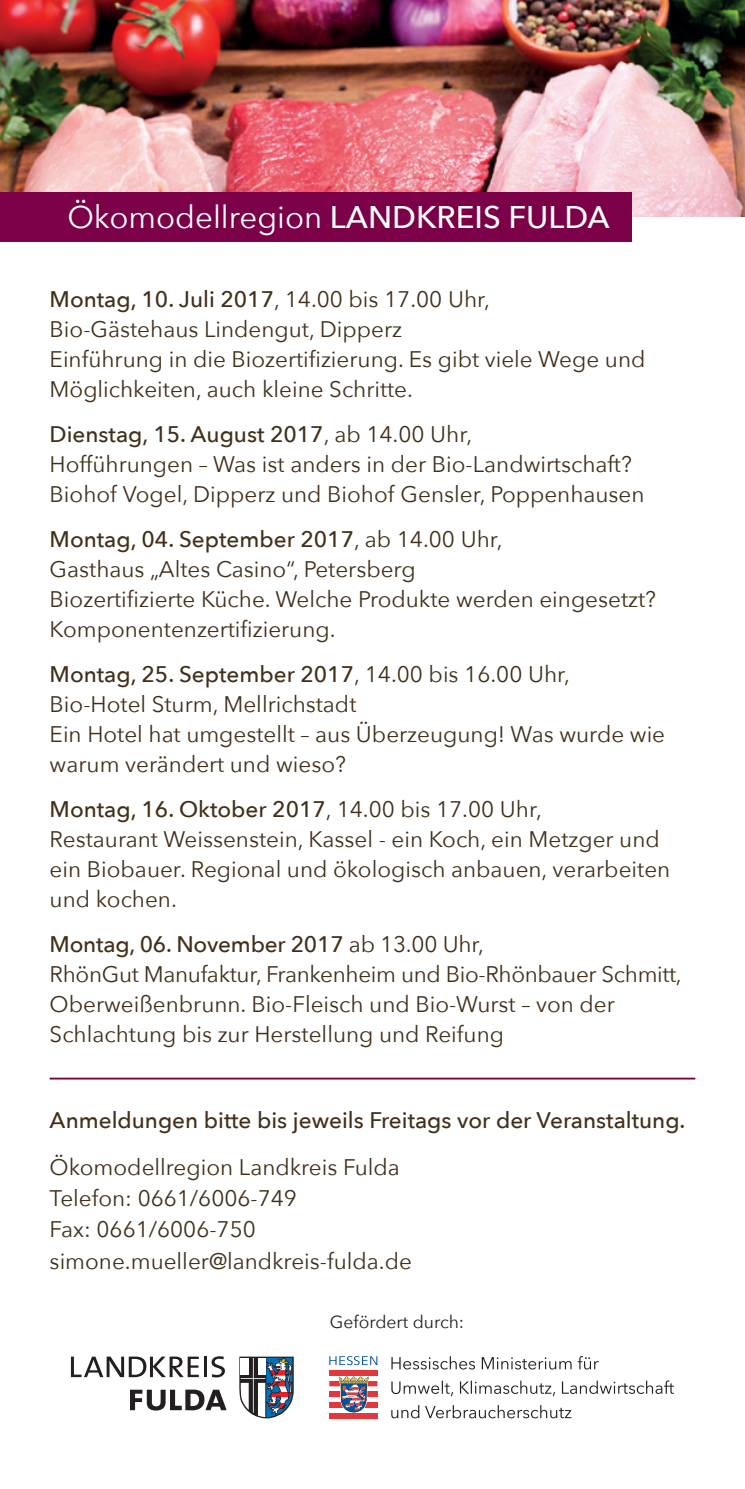
<style>
.page{position:relative;width:745px;height:1489px;background:#fff}
.page>*{position:absolute;margin:0;border:0;box-sizing:border-box;transform-origin:0 0}
.t1{font:31.25px "Avenir Next";color:#fff}
.t2{font:22.5px/30px "Avenir Next";color:#422f1a}
.t3{font:500 22.5px "Avenir Next";color:#422f1a}
.t4{font:17.5px "Avenir Next";color:#231f20}
.s1{font-weight:500}
</style>
<div class="page">
<img style="left:0;top:0;width:744px;height:217px">
<div style="left:0;top:192px;width:631px;height:50px;background:#7b0047"></div>
<hr style="left:50px;top:1077px;width:644px;height:2px;background:#7b0047">
<svg style="left:391px;top:1405px;width:180px;height:13px"></svg>
<svg style="left:391px;top:1380px;width:282px;height:15px"></svg>
<svg style="left:391px;top:1356px;width:207px;height:13px"></svg>
<svg style="left:329px;top:1375px;width:48px;height:33px"></svg>
<div style="left:329px;top:1370px;width:48px;height:5px;background:#e1373d"></div>
<div style="left:329px;top:1380px;width:48px;height:6px;background:#e1373d"></div>
<div style="left:329px;top:1391px;width:48px;height:5px;background:#e1373d"></div>
<div style="left:329px;top:1402px;width:48px;height:5px;background:#e1373d"></div>
<div style="left:329px;top:1412px;width:48px;height:6px;background:#e1373d"></div>
<svg style="left:338px;top:1375px;width:31px;height:37px"></svg>
<svg style="left:329px;top:1356px;width:48px;height:8px"></svg>
<svg style="left:71px;top:1356px;width:128px;height:20px"></svg>
<hr style="left:204px;top:1356px;width:3px;height:20px;background:#231f20">
<svg style="left:211px;top:1356px;width:14px;height:21px"></svg>
<svg style="left:130px;top:1389px;width:96px;height:21px"></svg>
<svg style="left:239px;top:1356px;width:54px;height:62px"></svg>
<h1 class="t1" style="left:67px;top:190px;width:543px">Ökomodellregion <span class="s1">LANDKREIS FULDA</span></h1>
<p class="t2" style="left:50px;top:283px;width:597px"><span class="s1">Montag, 10. Juli 2017</span>, 14.00 bis 17.00 Uhr,<br>Bio-Gästehaus Lindengut, Dipperz<br>Einführung in die Biozertifizierung. Es gibt viele Wege und Möglichkeiten, auch kleine Schritte.</p>
<p class="t2" style="left:50px;top:418px;width:596px"><span class="s1">Dienstag, 15. August 2017</span>, ab 14.00 Uhr,<br>Hofführungen – Was ist anders in der Bio-Landwirtschaft?<br>Biohof Vogel, Dipperz und Biohof Gensler, Poppenhausen</p>
<p class="t2" style="left:50px;top:523px;width:607px"><span class="s1">Montag, 04. September 2017</span>, ab 14.00 Uhr,<br>Gasthaus „Altes Casino“, Petersberg<br>Biozertifizierte Küche. Welche Produkte werden eingesetzt?<br>Komponentenzertifizierung.</p>
<p class="t2" style="left:50px;top:658px;width:616px"><span class="s1">Montag, 25. September 2017</span>, 14.00 bis 16.00 Uhr, Bio-Hotel Sturm, Mellrichstadt<br>Ein Hotel hat umgestellt – aus Überzeugung! Was wurde wie warum verändert und wieso?</p>
<p class="t2" style="left:50px;top:793px;width:621px"><span class="s1">Montag, 16. Oktober 2017</span>, 14.00 bis 17.00 Uhr,<br>Restaurant Weissenstein, Kassel - ein Koch, ein Metzger und ein Biobauer. Regional und ökologisch anbauen, verarbeiten und kochen.</p>
<p class="t2" style="left:50px;top:928px;width:633px"><span class="s1">Montag, 06. November 2017</span> ab 13.00 Uhr,<br>RhönGut Manufaktur, Frankenheim und Bio-Rhönbauer Schmitt, Oberweißenbrunn. Bio-Fleisch und Bio-Wurst – von der Schlachtung bis zur Herstellung und Reifung</p>
<p class="t3" style="left:50px;top:1101px;width:637px">Anmeldungen bitte bis jeweils Freitags vor der Veranstaltung.</p>
<p class="t2" style="left:50px;top:1150px;width:363px;line-height:31.2px">Ökomodellregion Landkreis Fulda<br>Telefon: 0661/6006-749<br>Fax: 0661/6006-750 simone.mueller@landkreis-fulda.de</p>
<p class="t4" style="left:330px;top:1306px;width:136px">Gefördert durch:</p>
</div>
